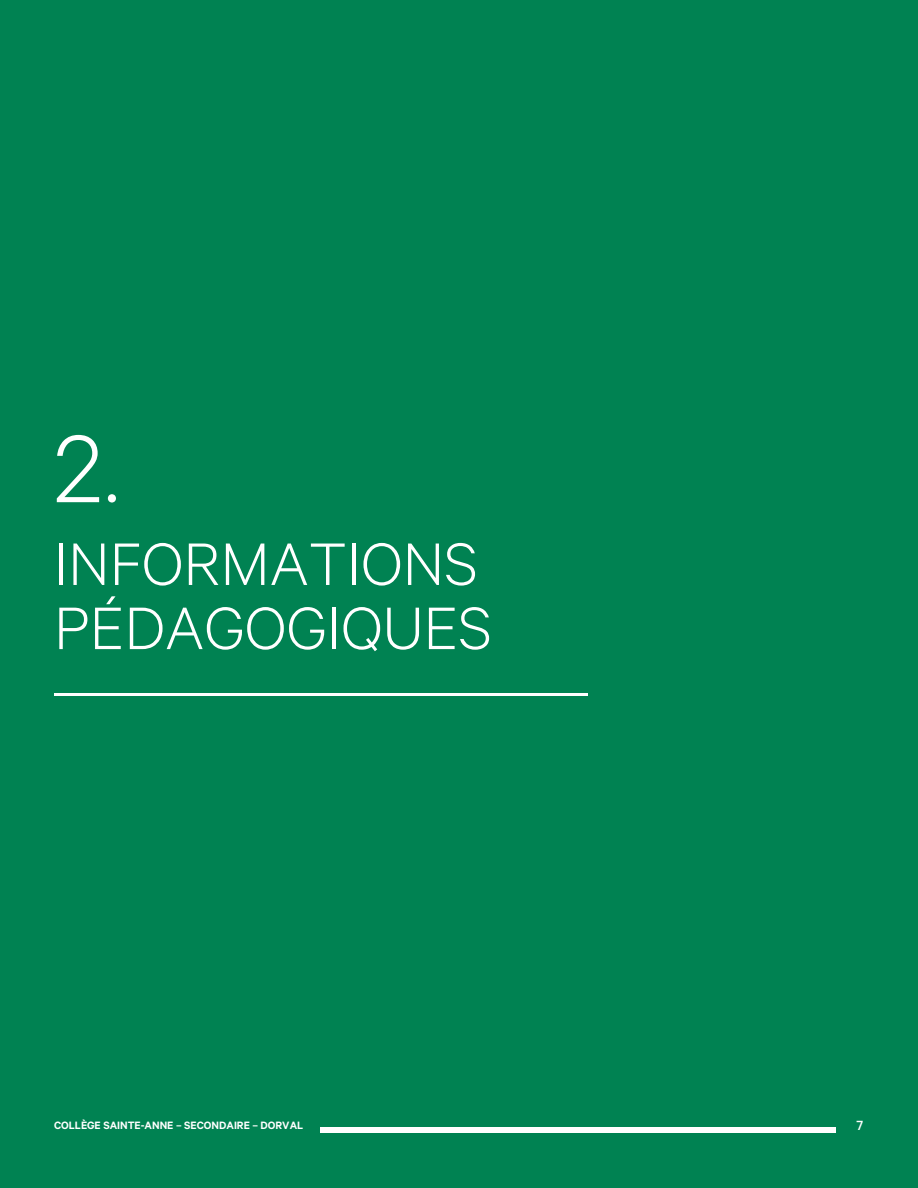
<style>
.page{position:relative;width:918px;height:1188px;background:#008252}
.page>*{position:absolute;margin:0;border:0;box-sizing:border-box;transform-origin:0 0}
.t1{font:300 108px "Calibre";color:#fff}
.t2{font:300 67.5px/64.2px "Calibre";color:#fff}
.t3{font:500 15px "Calibre";color:#fff}
.t4{font:600 12px "Calibre";color:#fff}
</style>
<div class="page">
<hr style="left:54px;top:693px;width:534px;height:3px;background:#fff">
<div style="left:320px;top:1127px;width:515px;height:6px;background:#fff"></div>
<h1 class="t1" style="left:54px;top:432px;width:67px">2.</h1>
<h2 class="t2" style="left:54px;top:543px;width:439px">INFORMATIONS<br>PÉDAGOGIQUES</h2>
<p class="t4" style="left:54px;top:1121px;width:251px">COLLÈGE SAINTE-ANNE – SECONDAIRE – DORVAL</p>
<p class="t3" style="left:856px;top:1120px;width:8px">7</p>
</div>
